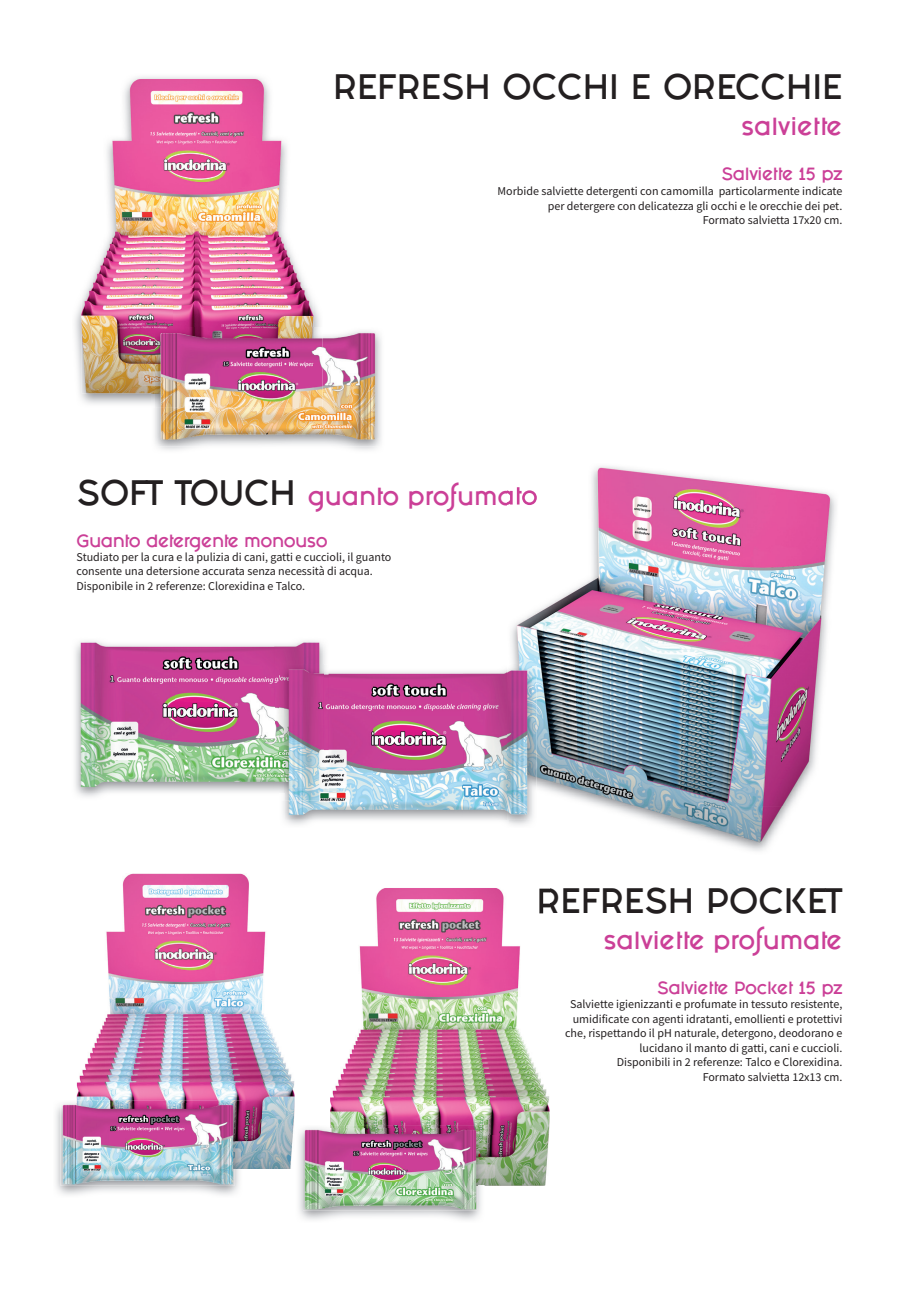
<style>
.page{position:relative;width:919px;height:1289px;background:#fff}
.page>*{position:absolute;margin:0;border:0;box-sizing:border-box;transform-origin:0 0}
.t1{font:30px "Fashion Fetish";color:#231f20}
.t2{font:21px "Fashion Fetish";color:#cb3f97}
.t3{font:15px "Fashion Fetish";letter-spacing:-.025em;color:#cb3f97}
.t4{font:12px/14.4px "Source Sans Pro";color:#231f20;text-align:right}
.s1{font-size:30px;color:#231f20}
</style>
<div class="page">
<img style="left:330px;top:888px;width:219px;height:247px">
<img style="left:484px;top:1135px;width:65px;height:49px">
<img style="left:539px;top:888px;width:10px;height:26px">
<img style="left:77px;top:873px;width:217px;height:246px">
<img style="left:242px;top:1119px;width:52px;height:49px">
<img style="left:75px;top:77px;width:245px;height:327px">
<img style="left:81px;top:79px;width:232px;height:209px">
<img style="left:81px;top:288px;width:93px;height:105px">
<img style="left:174px;top:288px;width:139px;height:39px">
<img style="left:77px;top:1100px;width:165px;height:68px">
<img style="left:60px;top:1103px;width:175px;height:82px">
<img style="left:77px;top:1103px;width:158px;height:65px">
<img style="left:330px;top:1125px;width:154px;height:59px">
<img style="left:303px;top:1128px;width:174px;height:82px">
<img style="left:330px;top:1128px;width:147px;height:56px">
<img style="left:155px;top:327px;width:226px;height:119px">
<img style="left:507px;top:670px;width:1px;height:150px">
<img style="left:511px;top:466px;width:325px;height:385px">
<img style="left:508px;top:482px;width:29px;height:29px">
<img style="left:77px;top:639px;width:247px;height:101px">
<img style="left:77px;top:740px;width:203px;height:52px">
<img style="left:508px;top:665px;width:28px;height:162px">
<svg style="left:280px;top:792px;width:5px;height:8px"></svg>
<img style="left:280px;top:664px;width:44px;height:128px">
<img style="left:328px;top:669px;width:179px;height:99px">
<svg style="left:511px;top:664px;width:20px;height:1px"></svg>
<img style="left:285px;top:768px;width:222px;height:52px">
<img style="left:508px;top:665px;width:23px;height:155px">
<img style="left:285px;top:665px;width:43px;height:135px">
<h1 class="t1" style="left:333px;top:63px;width:511px">REFRESH OCCHI E ORECCHIE</h1>
<h2 class="t2" style="left:741px;top:110px;width:103px">salviette</h2>
<p class="t3" style="left:721px;top:162px;width:122px">Salviette 15 pz</p>
<p class="t4" style="left:497px;top:184px;width:346px">Morbide salviette detergenti con camomilla particolarmente indicate per detergere con delicatezza gli occhi e le orecchie dei pet.<br>Formato salvietta 17x20 cm.</p>
<h2 class="t2" style="left:77px;top:479px;width:462px"><span class="s1">SOFT TOUCH</span> guanto profumato</h2>
<p class="t3" style="left:77px;top:528px;width:253px">Guanto detergente monouso</p>
<p class="t4" style="left:77px;top:549px;width:316px;text-align:left">Studiato per la cura e la pulizia di cani, gatti e cuccioli, il guanto consente una detersione accurata senza necessità di acqua.<br>Disponibile in 2 referenze: Clorexidina e Talco.</p>
<h1 class="t1" style="left:536px;top:876px;width:307px">REFRESH POCKET</h1>
<h2 class="t2" style="left:603px;top:923px;width:240px">salviette profumate</h2>
<p class="t3" style="left:657px;top:975px;width:187px">Salviette Pocket 15 pz</p>
<p class="t4" style="left:565px;top:997px;width:279px">Salviette igienizzanti e profumate in tessuto resistente, umidificate con agenti idratanti, emollienti e protettivi che, rispettando il pH naturale, detergono, deodorano e lucidano il manto di gatti, cani e cuccioli.<br>Disponibili in 2 referenze: Talco e Clorexidina.<br>Formato salvietta 12x13 cm.</p>
</div>
